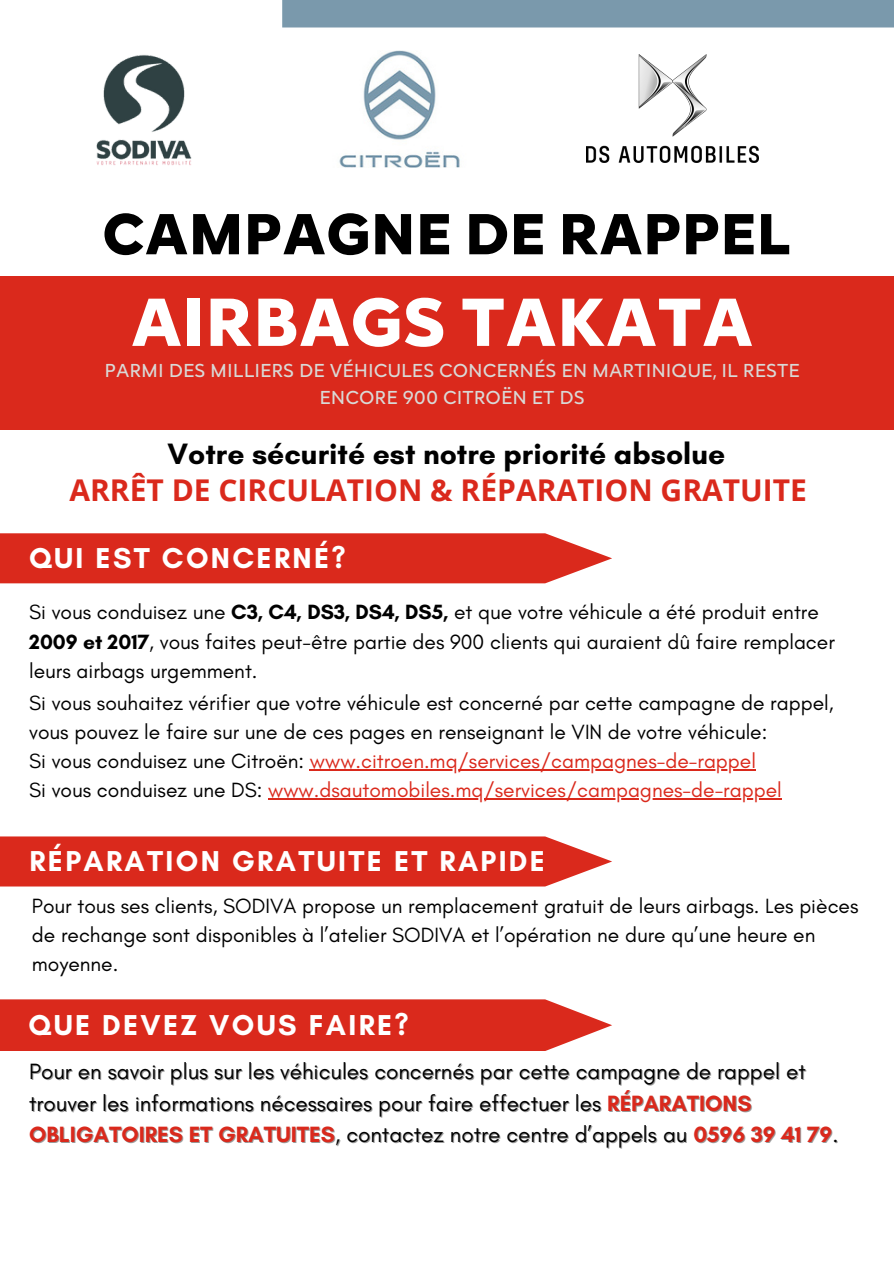
<style>
.page{position:relative;width:894px;height:1264px;background:#fff}
.page>*{position:absolute;margin:0;border:0;box-sizing:border-box;transform-origin:0 0}
.t1{font:700 70.5px "Citroen Type Latin";color:#fff}
.t2{font:700 60px "Citroen Type Latin";color:#000}
.t3{font:700 30px "Open Sans";color:#da291c}
.t4{font:700 30px "Glacial Indifference";color:#000}
.t5{font:700 29.25px "Glacial Indifference";letter-spacing:.08em;color:#fff}
.t6{font:22.5px/31.5px "Glacial Indifference";color:#000}
.t7{font:21px/29.2px "Glacial Indifference";color:#000}
.t8{font:21px "Glacial Indifference";color:#da291c}
.t9{font:19.5px/27px "Citroen Type Latin";color:#d9d9d6;text-align:center}
.s1{font-weight:700}
.s2{color:#da291c}
.s3{color:#000}
.s4{font-weight:700;color:#da291c}
.s5{color:rgb(0 0 0/.4)}
</style>
<div class="page">
<img style="left:586px;top:55px;width:172px;height:108px">
<img style="left:96px;top:55px;width:96px;height:111px">
<div style="left:282px;top:0;width:611px;height:27px;background:#7a99ac"></div>
<div style="left:0;top:276px;width:893px;height:154px;background:#da291c"></div>
<svg style="left:0;top:533px;width:612px;height:50px;background:#dc3529"></svg>
<svg style="left:0;top:836px;width:612px;height:50px;background:#dc362a"></svg>
<svg style="left:0;top:999px;width:612px;height:52px;background:#dc3629"></svg>
<img style="left:339px;top:50px;width:121px;height:117px">
<hr style="left:310px;top:769px;width:445px;height:1px;background:#da291c">
<hr style="left:268px;top:798px;width:513px;height:1px;background:#da291c">
<h4 class="t2" style="left:102px;top:197px;width:690px">CAMPAGNE DE RAPPEL</h4>
<h3 class="t1" style="left:131px;top:279px;width:624px">AIRBAGS TAKATA</h3>
<h3 class="t9" style="left:104px;top:356px;width:696px">PARMI DES MILLIERS DE VÉHICULES CONCERNÉS EN MARTINIQUE, IL RESTE<br>ENCORE 900 CITROËN ET DS</h3>
<h5 class="t4" style="left:167px;top:435px;width:559px">Votre sécurité est notre priorité absolue</h5>
<h5 class="t3" style="left:69px;top:468px;width:739px">ARRÊT DE CIRCULATION &amp; RÉPARATION GRATUITE</h5>
<p class="t5" style="left:29px;top:540px;width:318px">QUI EST CONCERNÉ?</p>
<h3 class="t7" style="left:29px;top:597px;width:807px">Si vous conduisez une <span class="s1">C3, C4, DS3, DS4, DS5,</span> et que votre véhicule a été produit entre<br><span class="s1">2009 et 2017</span>, vous faites peut-être partie des 900 clients qui auraient dû faire remplacer leurs airbags urgemment.</h3>
<h5 class="t7" style="left:29px;top:687px;width:805px">Si vous souhaitez vérifier que votre véhicule est concerné par cette campagne de rappel, vous pouvez le faire sur une de ces pages en renseignant le VIN de votre véhicule:<br>Si vous conduisez une Citroën: <span class="s2">www.citroen.mq/services/campagnes-de-rappel</span></h5>
<h3 class="t8" style="left:29px;top:777px;width:754px"><span class="s3">Si vous conduisez une DS:</span> www.dsautomobiles.mq/services/campagnes-de-rappel</h3>
<h2 class="t5" style="left:29px;top:843px;width:517px">RÉPARATION GRATUITE ET RAPIDE</h2>
<p class="t7" style="left:32px;top:890px;width:827px">Pour tous ses clients, SODIVA propose un remplacement gratuit de leurs airbags. Les pièces de rechange sont disponibles à l’atelier SODIVA et l’opération ne dure qu’une heure en moyenne.</p>
<h1 class="t5" style="left:29px;top:1007px;width:382px">QUE DEVEZ VOUS FAIRE?</h1>
<p class="t6" style="left:29px;top:1055px;width:811px">Pour en savoir plus sur les véhicules concernés par cette campagne de rappel et trouver les informations nécessaires pour faire effectuer les <span class="s4">RÉPARATIONS<br>OBLIGATOIRES ET GRATUITES</span>, contactez notre centre d’appels au <span class="s4">0596 39 41 79</span><span class="s5">.</span></p>
</div>
